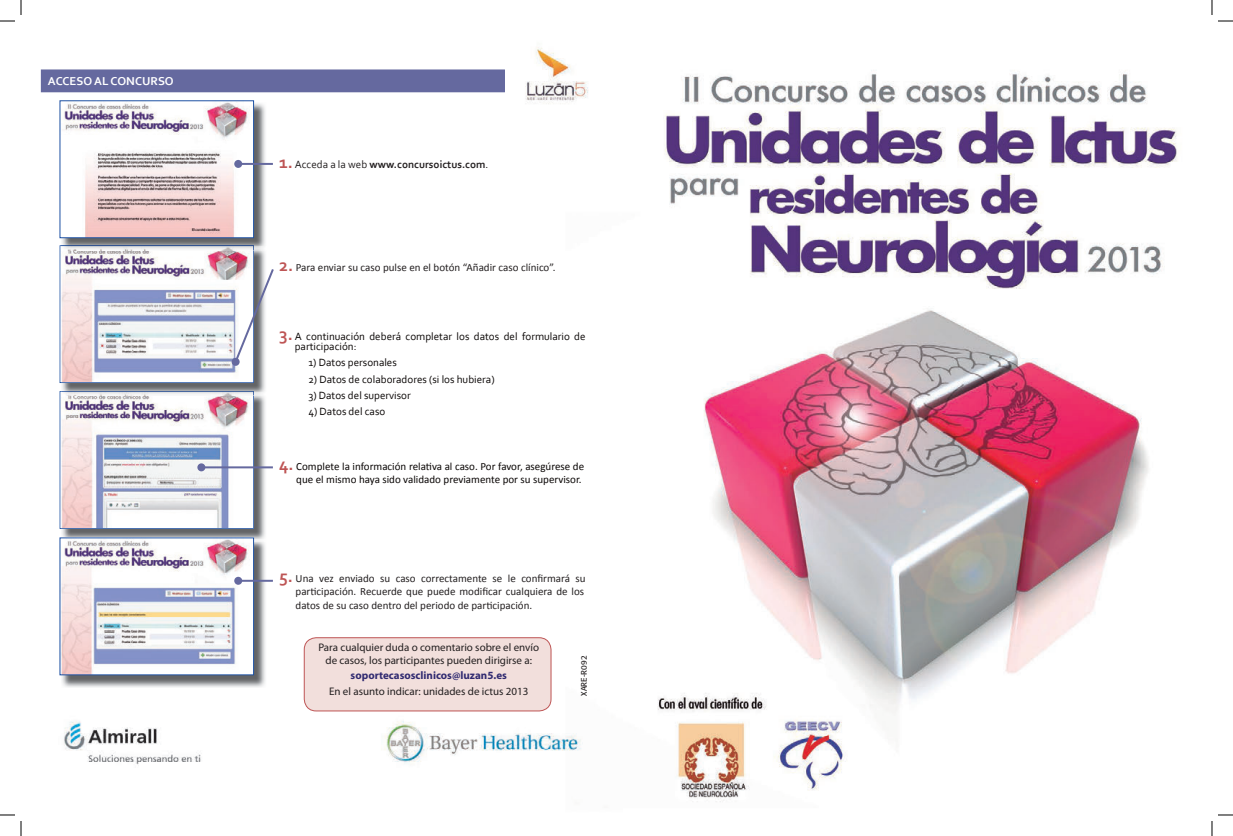
<style>
.page{position:relative;width:1233px;height:836px;background:#fff}
.page>*{position:absolute;margin:0;border:0;box-sizing:border-box;transform-origin:0 0}
.t1{font:700 12px "Corbel";color:#fff}
.t2{font:11px/13.2px "Calibri";color:#231f20}
.t3{font:11px/10.4px "Corbel";color:#0a0605}
.t4{font:11px/12.6px "Myriad Pro";color:#231f20;text-align:center}
.t5{font:11px/13.2px "Calibri";color:#0a0605;text-align:right}
.t6{font:700 11px "Corbel";color:#231f20}
.t7{font:700 11px "Myriad Pro";color:#312b71}
.t8{font:8px "Formata";color:#231f20}
.s1{font-size:18px;color:#be5555}
.s2{font-weight:400}
.s3{font-family:"Corbel";font-weight:700;font-size:18px;color:#be5555}
.s4{font-weight:700;font-size:18px;color:#be5555}
</style>
<div class="page">
<img style="left:40px;top:12px;width:1173px;height:811px">
<div style="left:41px;top:70px;width:463px;height:22px;background:#65699f"></div>
<div style="left:41px;top:69px;width:464px;height:23px;border:1px solid #65699f"></div>
<img style="left:61px;top:102px;width:205px;height:437px">
<svg style="left:60px;top:391px;width:206px;height:138px"></svg>
<img style="left:61px;top:391px;width:193px;height:4px">
<img style="left:62px;top:102px;width:190px;height:134px">
<div style="left:60px;top:100px;width:194px;height:138px;border:1px solid #1d51a3"></div>
<img style="left:61px;top:541px;width:205px;height:147px">
<img style="left:254px;top:539px;width:12px;height:2px">
<img style="left:62px;top:539px;width:190px;height:134px">
<div style="left:304px;top:638px;width:247px;height:73px;background:#f2dfdc;border-radius:12px"></div>
<div style="left:304px;top:637px;width:247px;height:74px;border:1px solid #be5555;border-radius:12px"></div>
<hr style="left:238px;top:163px;width:35px;height:2px;background:#65699f">
<div style="left:234px;top:160px;width:8px;height:8px;background:#65699f;border-radius:50%"></div>
<hr style="left:238px;top:580px;width:35px;height:2px;background:#65699f">
<div style="left:234px;top:577px;width:8px;height:8px;background:#65699f;border-radius:50%"></div>
<hr style="left:201px;top:466px;width:72px;height:2px;background:#65699f">
<div style="left:197px;top:463px;width:8px;height:8px;background:#65699f;border-radius:50%"></div>
<svg style="left:60px;top:245px;width:215px;height:138px"></svg>
<div style="left:232px;top:358px;width:8px;height:8px;background:#65699f;border-radius:50%"></div>
<svg style="left:1218px;top:20px;width:15px;height:2px"></svg>
<svg style="left:1218px;top:814px;width:15px;height:2px"></svg>
<svg style="left:0;top:0;width:22px;height:22px"></svg>
<svg style="left:0;top:814px;width:22px;height:22px"></svg>
<svg style="left:1211px;top:0;width:1px;height:15px"></svg>
<svg style="left:1211px;top:821px;width:1px;height:15px"></svg>
<p class="t1" style="left:48px;top:74px;width:127px">ACCESO AL CONCURSO</p>
<p class="t6" style="left:279px;top:157px;width:211px"><span class="s1">1.</span> <span class="s2">Acceda a la web</span> www.concursoictus.com<span class="s2">.</span></p>
<p class="t2" style="left:279px;top:261px;width:278px"><span class="s3">2.</span> Para enviar su caso pulse en el botón “Añadir caso clínico”.</p>
<p class="t3" style="left:295px;top:331px;width:292px;text-indent:-16px"><span class="s4">3.</span> A continuación deberá completar los datos del formulario de participación:</p>
<p class="t3" style="left:308px;top:357px;width:90px">1) Datos personales</p>
<p class="t3" style="left:308px;top:373px;width:188px">2) Datos de colaboradores (si los hubiera)</p>
<p class="t3" style="left:308px;top:389px;width:104px">3) Datos del supervisor</p>
<p class="t3" style="left:308px;top:405px;width:78px">4) Datos del caso</p>
<p class="t5" style="left:279px;top:459px;width:307px"><span class="s3">4.</span> Complete la información relativa al caso. Por favor, asegúrese de que el mismo haya sido validado previamente por su supervisor.</p>
<p class="t2" style="left:296px;top:572px;width:291px;text-indent:-17px"><span class="s3">5.</span> Una vez enviado su caso correctamente se le confirmará su participación. Recuerde que puede modificar cualquiera de los datos de su caso dentro del periodo de participación.</p>
<p class="t4" style="left:318px;top:641px;width:222px">Para cualquier duda o comentario sobre el envío de casos, los participantes pueden dirigirse a:</p>
<p class="t7" style="left:350px;top:668px;width:158px">soportecasosclinicos@luzan5.es</p>
<p class="t4" style="left:329px;top:684px;width:201px">En el asunto indicar: unidades de ictus 2013</p>
<p class="t8" style="left:579px;top:696px;width:42px;rotate:-90deg">XARE-R092</p>
</div>
